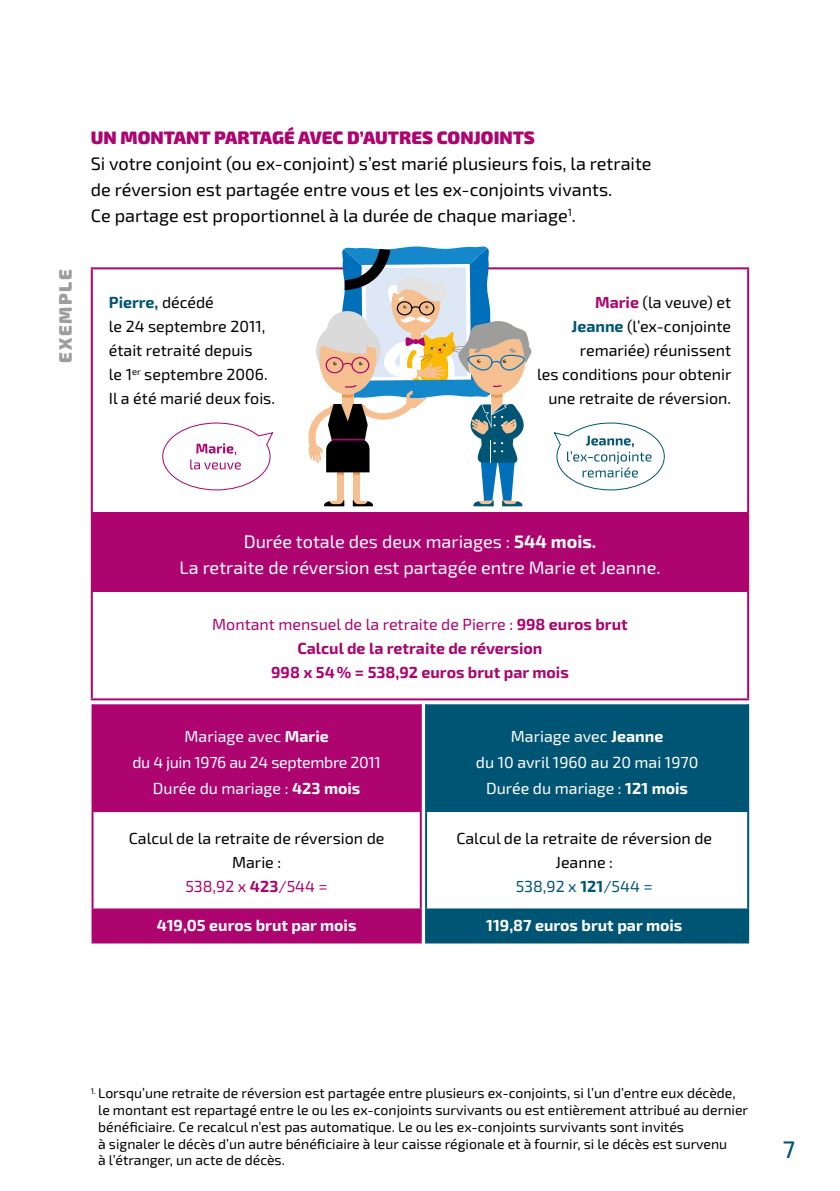
<style>
.page{position:relative;width:840px;height:1191px;background:#fff}
.page>*{position:absolute;margin:0;border:0;box-sizing:border-box;transform-origin:0 0}
.t1{font:500 24px "Exo 2";color:#005575}
.TXT_Courant{font:18px/26px "Exo 2";color:#000}
.t2{font:18px "Exo 2";color:#fff}
.Titre_H3{font:900 18px "Exo 2";color:#ad0470}
.t3{font:900 18px "Exo 2";letter-spacing:.1em;color:#9d9d9c}
.t4{font:16px/24px "Exo 2";color:#000;text-align:center}
.TXT_Courant-2{font:16px/26px "Exo 2";color:#fff;text-align:center}
.t5{font:16px "Exo 2";color:#ad0470}
.t6{font:700 16px "Exo 2";color:#ad0470}
.TXT_Courant-3{font:16px/26px "Exo 2";letter-spacing:-.02em;color:#fff;text-align:center}
.t7{font:700 16px "Exo 2";color:#fff}
.t8{font:16px "Exo 2";color:#005575}
.Note{font:14px/16.8px "Exo 2";color:#000}
.s1{font-weight:700;color:#005575}
.s2{font-weight:700;color:#ad0470}
.s3{font-weight:700}
</style>
<div class="page">
<div style="left:92px;top:512px;width:655px;height:79px;background:#ad0470"></div>
<hr style="left:91px;top:267px;width:329px;height:2px;background:#ad0470">
<hr style="left:91px;top:269px;width:2px;height:243px;background:#ad0470">
<hr style="left:420px;top:267px;width:328px;height:2px;background:#ad0470">
<hr style="left:746px;top:269px;width:2px;height:243px;background:#ad0470">
<hr style="left:91px;top:591px;width:2px;height:107px;background:#ad0470">
<hr style="left:746px;top:591px;width:2px;height:107px;background:#ad0470">
<hr style="left:91px;top:512px;width:2px;height:79px;background:#ad0470">
<hr style="left:746px;top:512px;width:2px;height:79px;background:#ad0470">
<hr style="left:91px;top:698px;width:329px;height:2px;background:#ad0470">
<hr style="left:420px;top:698px;width:328px;height:2px;background:#ad0470">
<svg style="left:162px;top:422px;width:112px;height:69px"></svg>
<svg style="left:305px;top:246px;width:227px;height:260px"></svg>
<hr style="left:331px;top:439px;width:34px;height:1px;background:#ad0470">
<svg style="left:553px;top:422px;width:112px;height:69px"></svg>
<svg style="left:93px;top:704px;width:326px;height:237px;fill:#ad0470"></svg>
<hr style="left:91px;top:704px;width:2px;height:108px;background:#ad0470">
<hr style="left:91px;top:812px;width:2px;height:96px;background:#ad0470">
<hr style="left:91px;top:908px;width:2px;height:33px;background:#ad0470">
<hr style="left:419px;top:704px;width:2px;height:108px;background:#ad0470">
<hr style="left:419px;top:812px;width:2px;height:96px;background:#ad0470">
<hr style="left:419px;top:908px;width:2px;height:33px;background:#ad0470">
<hr style="left:91px;top:941px;width:330px;height:2px;background:#ad0470">
<svg style="left:427px;top:704px;width:319px;height:237px;fill:#005575"></svg>
<hr style="left:746px;top:704px;width:2px;height:108px;background:#005575">
<hr style="left:746px;top:812px;width:2px;height:96px;background:#005575">
<hr style="left:746px;top:908px;width:2px;height:33px;background:#005575">
<hr style="left:425px;top:704px;width:2px;height:108px;background:#005575">
<hr style="left:425px;top:812px;width:2px;height:96px;background:#005575">
<hr style="left:425px;top:908px;width:2px;height:33px;background:#005575">
<hr style="left:425px;top:941px;width:323px;height:2px;background:#005575">
<p class="t3" style="left:54px;top:363px;width:95px;rotate:-90deg">EXEMPLE</p>
<h3 class="Titre_H3" style="left:91px;top:127px;width:445px">UN MONTANT PARTAGÉ AVEC D’AUTRES CONJOINTS</h3>
<p class="TXT_Courant" style="left:91px;top:150px;width:562px">Si votre conjoint (ou ex-conjoint) s’est marié plusieurs fois, la retraite de réversion est partagée entre vous et les ex-conjoints vivants.<br>Ce partage est proportionnel à la durée de chaque mariage<sup>1</sup>.</p>
<p class="t4" style="left:109px;top:290px;width:168px;text-align:left"><span class="s1">Pierre,</span> décédé<br>le 24 septembre 2011, était retraité depuis<br>le 1<sup>er</sup> septembre 2006.<br>Il a été marié deux fois.</p>
<p class="t4" style="left:537px;top:290px;width:196px;text-align:right"><span class="s2">Marie</span> (la veuve) et<br><span class="s1">Jeanne</span> (l’ex-conjointe remariée) réunissent<br>les conditions pour obtenir une retraite de réversion.</p>
<p class="t2" style="left:243px;top:529px;width:354px">Durée totale des deux mariages : <span class="s3">544 mois.</span></p>
<p class="t2" style="left:179px;top:555px;width:482px">La retraite de réversion est partagée entre Marie et Jeanne.</p>
<p class="t5" style="left:212px;top:612px;width:416px">Montant mensuel de la retraite de Pierre : <span class="s3">998 euros brut</span></p>
<p class="t6" style="left:297px;top:638px;width:246px">Calcul de la retraite de réversion</p>
<p class="t6" style="left:271px;top:662px;width:299px">998 x 54% = 538,92 euros brut par mois</p>
<p class="TXT_Courant-3" style="left:132px;top:723px;width:250px">Mariage avec <span class="s3">Marie<br></span>du 4 juin 1976 au 24 septembre 2011</p>
<p class="TXT_Courant-2" style="left:153px;top:775px;width:209px">Durée du mariage : <span class="s3">423 mois</span></p>
<p class="t4" style="left:129px;top:826px;width:257px">Calcul de la retraite de réversion de<br>Marie :</p>
<p class="t5" style="left:185px;top:875px;width:144px">538,92 x <span class="s3">423</span>/544 =</p>
<p class="t7" style="left:157px;top:915px;width:201px">419,05 euros brut par mois</p>
<p class="TXT_Courant-2" style="left:475px;top:723px;width:224px">Mariage avec <span class="s3">Jeanne<br></span>du 10 avril 1960 au 20 mai 1970</p>
<p class="TXT_Courant-2" style="left:486px;top:775px;width:203px">Durée du mariage : <span class="s3">121 mois</span></p>
<p class="t4" style="left:456px;top:826px;width:257px">Calcul de la retraite de réversion de<br>Jeanne :</p>
<p class="t8" style="left:515px;top:875px;width:138px">538,92 x <span class="s3">121</span>/544 =</p>
<p class="t7" style="left:486px;top:915px;width:197px">119,87 euros brut par mois</p>
<p class="Note" style="left:98px;top:1084px;width:651px;text-indent:-7px"><sup>1.</sup> Lorsqu’une retraite de réversion est partagée entre plusieurs ex-conjoints, si l’un d’entre eux décède, le montant est repartagé entre le ou les ex-conjoints survivants ou est entièrement attribué au dernier bénéficiaire. Ce recalcul n’est pas automatique. Le ou les ex-conjoints survivants sont invités<br>à signaler le décès d’un autre bénéficiaire à leur caisse régionale et à fournir, si le décès est survenu<br>à l’étranger, un acte de décès.</p>
<h1 class="t1" style="left:782px;top:1135px;width:14px">7</h1>
</div>
